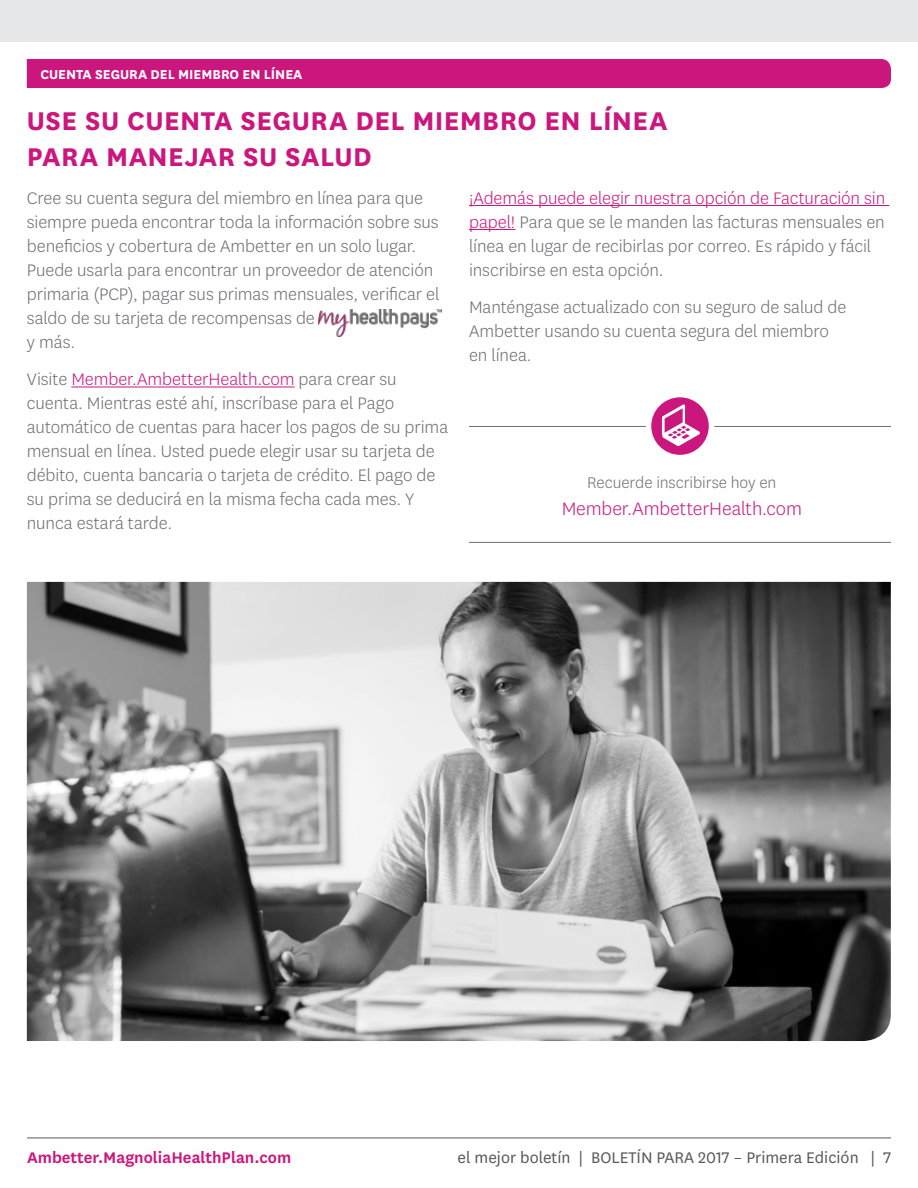
<style>
.page{position:relative;width:918px;height:1188px;background:#fff}
.page>*{position:absolute;margin:0;border:0;box-sizing:border-box;transform-origin:0 0}
.t1{font:700 30px/36px "National";letter-spacing:.015em;color:#cb177d}
.t2{font:300 21px "National";letter-spacing:-.005em;color:#cb177d}
.t3{font:300 19.5px/24px "National";letter-spacing:-.005em;color:#6d6e71}
.t4{font:18px "National";color:#58595b}
.t5{font:600 18px "National";color:#cb177d}
.t6{font:300 18px "National";letter-spacing:-.005em;color:#6d6e71}
.t7{font:700 15px "National";color:#fff}
.s1{color:#cb177d}
</style>
<div class="page">
<div style="left:27px;top:59px;width:864px;height:29px;background:#cb177d"></div>
<hr style="left:71px;top:387px;width:224px;height:1px;background:#cb177d">
<img style="left:319px;top:310px;width:123px;height:26px">
<hr style="left:469px;top:205px;width:420px;height:1px;background:#cb177d">
<hr style="left:469px;top:229px;width:46px;height:1px;background:#cb177d">
<img style="left:27px;top:582px;width:864px;height:459px">
<hr style="left:469px;top:542px;width:422px;height:1px;background:#6d6e71">
<hr style="left:469px;top:426px;width:422px;height:1px;background:#6d6e71">
<div style="left:646px;top:392px;width:68px;height:68px;background:#fff;border-radius:50%"></div>
<div style="left:651px;top:397px;width:58px;height:58px;background:#cb177d;border-radius:50%"></div>
<svg style="left:662px;top:404px;width:38px;height:42px"></svg>
<div style="left:0;top:0;width:918px;height:42px;background:#e6e7e8"></div>
<hr style="left:27px;top:1138px;width:864px;height:1px;background:#58595b">
<h2 class="t7" style="left:40px;top:64px;width:264px">CUENTA SEGURA DEL MIEMBRO EN LÍNEA</h2>
<h3 class="t1" style="left:27px;top:101px;width:642px">USE SU CUENTA SEGURA DEL MIEMBRO EN LÍNEA<br>PARA MANEJAR SU SALUD</h3>
<p class="t3" style="left:27px;top:185px;width:414px">Cree su cuenta segura del miembro en línea para que siempre pueda encontrar toda la información sobre sus beneficios y cobertura de Ambetter en un solo lugar.<br>Puede usarla para encontrar un proveedor de atención primaria (PCP), pagar sus primas mensuales, verificar el saldo de su tarjeta de recompensas de<br>y más.</p>
<p class="t3" style="left:27px;top:367px;width:423px">Visite <span class="s1">Member.AmbetterHealth.com</span> para crear su cuenta. Mientras esté ahí, inscríbase para el Pago automático de cuentas para hacer los pagos de su prima mensual en línea. Usted puede elegir usar su tarjeta de débito, cuenta bancaria o tarjeta de crédito. El pago de su prima se deducirá en la misma fecha cada mes. Y nunca estará tarde.</p>
<p class="t3" style="left:469px;top:185px;width:418px"><span class="s1">¡Además puede elegir nuestra opción de Facturación sin papel!</span> Para que se le manden las facturas mensuales en línea en lugar de recibirlas por correo. Es rápido y fácil inscribirse en esta opción.</p>
<p class="t3" style="left:469px;top:295px;width:379px">Manténgase actualizado con su seguro de salud de<br>Ambetter usando su cuenta segura del miembro en línea.</p>
<p class="t6" style="left:587px;top:472px;width:191px">Recuerde inscribirse hoy en</p>
<p class="t2" style="left:562px;top:496px;width:242px">Member.AmbetterHealth.com</p>
<p class="t5" style="left:27px;top:1145px;width:266px">Ambetter.MagnoliaHealthPlan.com</p>
<p class="t4" style="left:458px;top:1146px;width:435px">el mejor boletín | BOLETÍN PARA 2017 – Primera Edición | 7</p>
</div>
